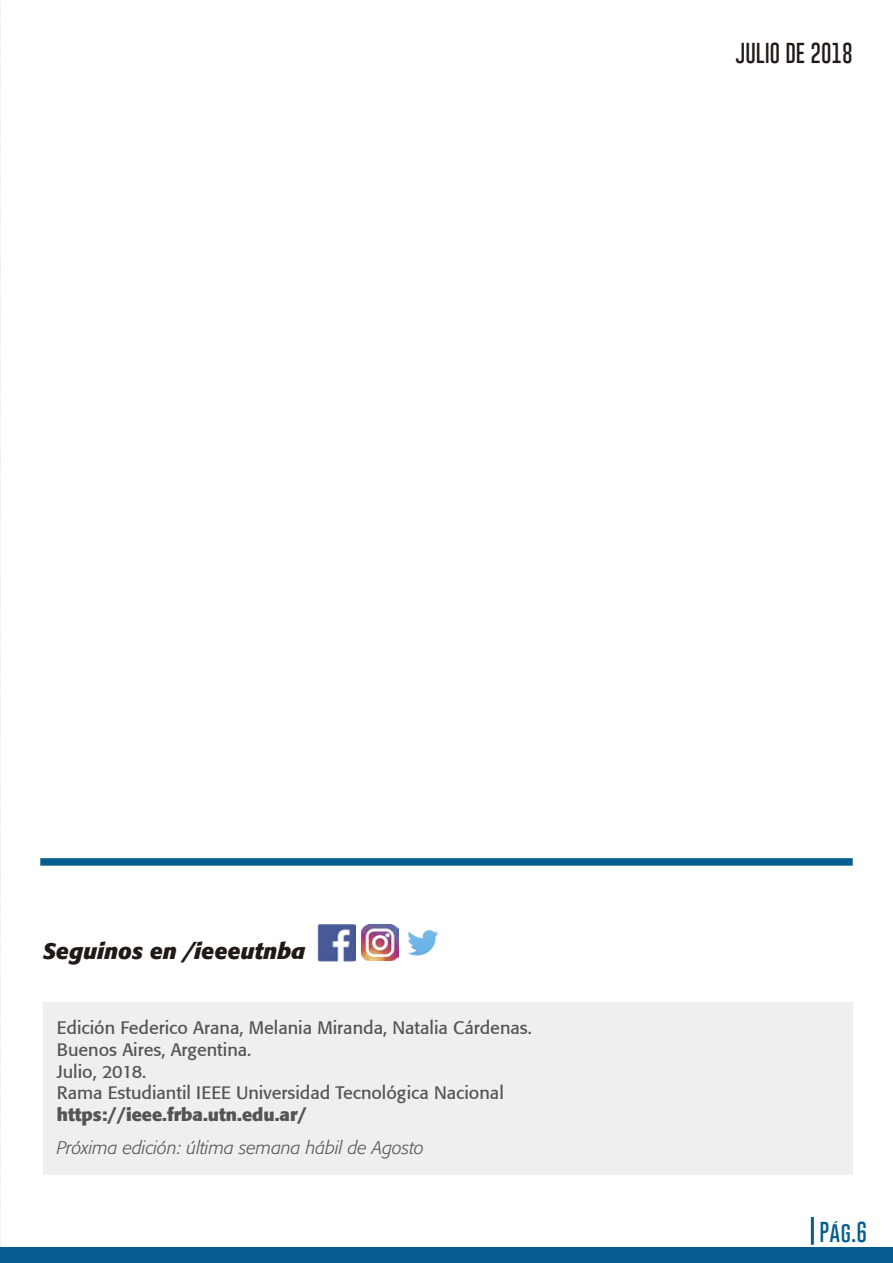
<style>
.page{position:relative;width:893px;height:1263px;background:#fff}
.page>*{position:absolute;margin:0;border:0;box-sizing:border-box;transform-origin:0 0}
.t1{font:italic 700 22.5px "Formata";color:#211915}
.t2{font:100 21px "Gobold";color:#211915}
.t3{font:100 21px "Gobold";color:#045d8e}
.t4{font:18px/21.6px "Formata";color:#545454}
.t5{font:italic 300 18px "Formata";color:#545454}
.t6{font:700 18px "Formata";color:#545454}
</style>
<div class="page">
<div style="left:0;top:1248px;width:893px;height:15px;background:#045d8e"></div>
<hr style="left:811px;top:1217px;width:3px;height:28px;background:#045d8e">
<div style="left:40px;top:858px;width:813px;height:8px;background:#045d8e"></div>
<div style="left:43px;top:1003px;width:810px;height:172px;background:#efefee"></div>
<img style="left:318px;top:924px;width:37px;height:37px">
<img style="left:361px;top:924px;width:37px;height:37px">
<img style="left:408px;top:929px;width:31px;height:27px">
<p class="t2" style="left:736px;top:39px;width:119px">JULIO DE 2018</p>
<p class="t1" style="left:43px;top:937px;width:264px">Seguinos en /ieeeutnba</p>
<p class="t4" style="left:57px;top:1017px;width:477px">Edición Federico Arana, Melania Miranda, Natalia Cárdenas.<br>Buenos Aires, Argentina.<br>Julio, 2018.<br>Rama Estudiantil IEEE Universidad Tecnológica Nacional</p>
<p class="t6" style="left:57px;top:1103px;width:252px">https://ieee.frba.utn.edu.ar/</p>
<p class="t5" style="left:57px;top:1137px;width:369px">Próxima edición: última semana hábil de Agosto</p>
<p class="t3" style="left:819px;top:1219px;width:49px">Pág.6</p>
</div>
